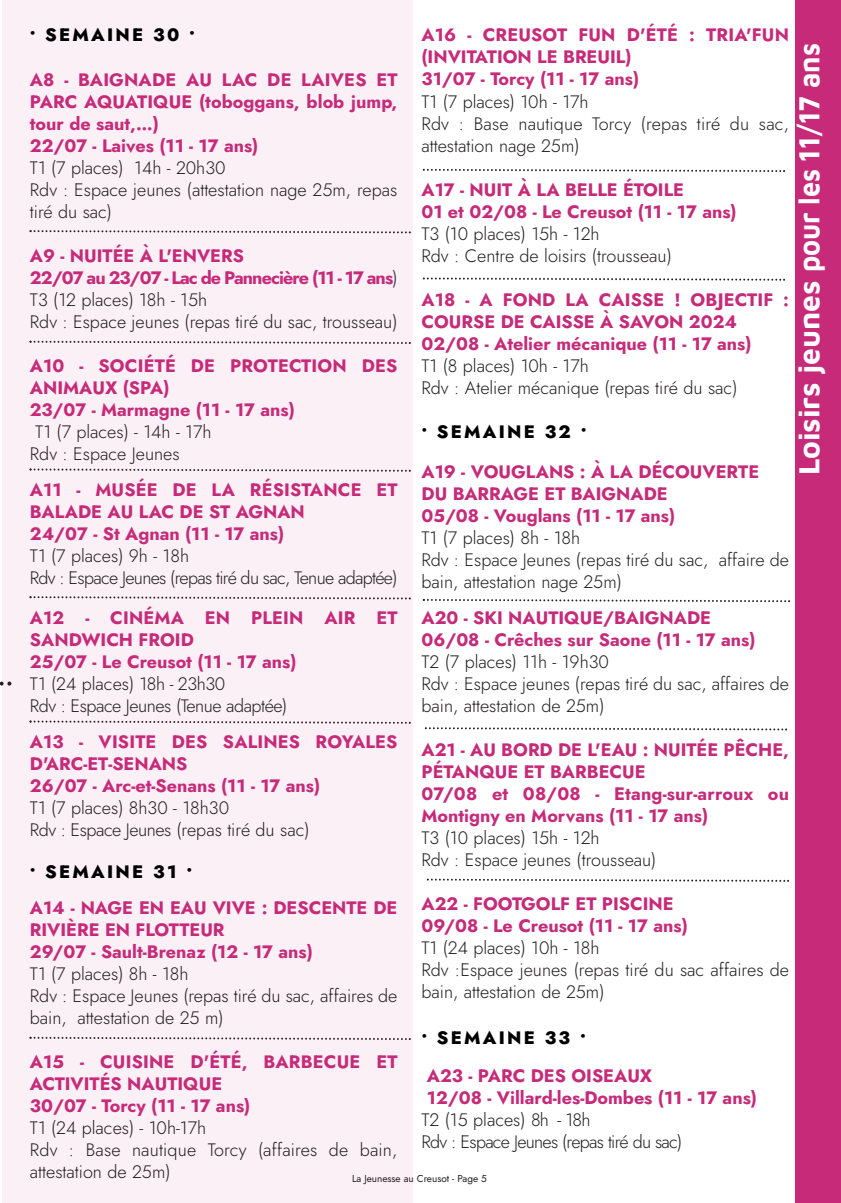
<style>
.page{position:relative;width:841px;height:1203px;background:#fff}
.page>*{position:absolute;margin:0;border:0;box-sizing:border-box;transform-origin:0 0}
.t1{font:700 30px "Maven Pro";color:#fff}
.t2{font:700 18px/22px "Jost";color:#c62a79}
.t3{font:300 18px/22px "Jost";color:#231f20}
.t4{font:300 18px "Jost";letter-spacing:-.025em;color:#231f20}
.t5{font:300 18px "Jost";letter-spacing:-.035em;color:#231f20}
.t6{font:800 18px "Jost";letter-spacing:.125em;color:#000}
.t7{font:700 18px "Jost";letter-spacing:-.05em;color:#c62a79}
.t8{font:300 18px "Jost";letter-spacing:-.04em;color:#231f20}
.t9{font:10px "Jost";color:#231f20}
.s1{font-weight:300;color:#231f20}
</style>
<div class="page">
<div style="left:2px;top:0;width:411px;height:1203px;background:#fbf0f6"></div>
<div style="left:795px;top:0;width:46px;height:1203px;background:#c62a79"></div>
<svg style="left:29px;top:230px;width:382px;height:4px"></svg>
<svg style="left:29px;top:340px;width:382px;height:4px"></svg>
<svg style="left:29px;top:468px;width:382px;height:4px"></svg>
<svg style="left:29px;top:596px;width:382px;height:4px"></svg>
<svg style="left:29px;top:720px;width:382px;height:4px"></svg>
<svg style="left:29px;top:1036px;width:382px;height:4px"></svg>
<svg style="left:422px;top:168px;width:363px;height:4px"></svg>
<svg style="left:422px;top:277px;width:363px;height:4px"></svg>
<svg style="left:422px;top:598px;width:368px;height:5px"></svg>
<svg style="left:424px;top:727px;width:363px;height:4px"></svg>
<svg style="left:426px;top:878px;width:363px;height:4px"></svg>
<p class="t2" style="left:421px;top:24px;width:369px">A16 - CREUSOT FUN D'ÉTÉ : TRIA'FUN (INVITATION LE BREUIL)</p>
<p class="t2" style="left:421px;top:68px;width:219px">31/07 - TORCY (11 - 17 ANS)</p>
<p class="t3" style="left:421px;top:90px;width:169px">T1 (7 places) 10h - 17h</p>
<p class="t3" style="left:421px;top:112px;width:369px">Rdv : Base nautique Torcy (repas tiré du sac, attestation nage 25m)</p>
<p class="t2" style="left:421px;top:178px;width:264px">A17 - NUIT À LA BELLE ÉTOILE</p>
<p class="t2" style="left:421px;top:200px;width:317px">01 ET 02/08 - LE CREUSOT (11 - 17 ANS)</p>
<p class="t3" style="left:421px;top:222px;width:180px">T3 (10 places) 15h - 12h</p>
<p class="t3" style="left:421px;top:244px;width:252px">Rdv : Centre de loisirs (trousseau)</p>
<p class="t2" style="left:421px;top:288px;width:369px">A18 - A FOND LA CAISSE ! OBJECTIF :<br>COURSE DE CAISSE À SAVON 2024</p>
<p class="t2" style="left:421px;top:332px;width:332px">02/08 - ATELIER MÉCANIQUE (11 - 17 ANS)</p>
<p class="t3" style="left:421px;top:354px;width:169px">T1 (8 places) 10h - 17h</p>
<p class="t3" style="left:421px;top:376px;width:317px">Rdv : Atelier mécanique (repas tiré du sac)</p>
<p class="t6" style="left:421px;top:418px;width:166px">• SEMAINE 32 •</p>
<p class="t2" style="left:421px;top:460px;width:339px">A19 - VOUGLANS : À LA DÉCOUVERTE</p>
<p class="t2" style="left:421px;top:482px;width:248px">DU BARRAGE ET BAIGNADE</p>
<p class="t2" style="left:421px;top:504px;width:255px">05/08 - VOUGLANS (11 - 17 ANS)</p>
<p class="t3" style="left:421px;top:526px;width:160px">T1 (7 places) 8h - 18h</p>
<p class="t3" style="left:421px;top:548px;width:369px">Rdv : Espace Jeunes (repas tiré du sac, affaire de bain, attestation nage 25m)</p>
<p class="t2" style="left:421px;top:606px;width:291px">A20 - SKI NAUTIQUE/BAIGNADE</p>
<p class="t2" style="left:421px;top:628px;width:336px">06/08 - CRÊCHES SUR SAONE (11 - 17 ANS)</p>
<p class="t3" style="left:421px;top:650px;width:189px">T2 (7 places) 11h - 19h30</p>
<p class="t3" style="left:421px;top:672px;width:369px">Rdv : Espace jeunes (repas tiré du sac, affaires de bain, attestation de 25m)</p>
<p class="t2" style="left:421px;top:738px;width:369px">A21 - AU BORD DE L'EAU : NUITÉE PÊCHE,<br>PÉTANQUE ET BARBECUE</p>
<p class="t2" style="left:421px;top:782px;width:369px">07/08 ET 08/08 - ETANG-SUR-ARROUX OU<br>MONTIGNY EN MORVANS (11 - 17 ANS)</p>
<p class="t3" style="left:421px;top:826px;width:180px">T3 (10 places) 15h - 12h</p>
<p class="t3" style="left:421px;top:848px;width:236px">Rdv : Espace jeunes (trousseau)</p>
<p class="t2" style="left:421px;top:892px;width:254px">A22 - FOOTGOLF ET PISCINE</p>
<p class="t2" style="left:421px;top:914px;width:268px">09/08 - LE CREUSOT (11 - 17 ANS)</p>
<p class="t3" style="left:421px;top:936px;width:180px">T1 (24 places) 10h - 18h</p>
<p class="t3" style="left:421px;top:958px;width:369px">Rdv :Espace jeunes (repas tiré du sac affaires de bain, attestation de 25m)</p>
<p class="t6" style="left:421px;top:1024px;width:165px">• SEMAINE 33 •</p>
<p class="t2" style="left:427px;top:1064px;width:227px">A23 - PARC DES OISEAUX</p>
<p class="t2" style="left:427px;top:1086px;width:332px">12/08 - VILLARD-LES-DOMBES (11 - 17 ANS)</p>
<p class="t3" style="left:421px;top:1108px;width:170px">T2 (15 places) 8h - 18h</p>
<p class="t8" style="left:421px;top:1128px;width:262px">Rdv : Espace Jeunes (repas tiré du sac)</p>
<p class="t9" style="left:352px;top:1171px;width:136px">La Jeunesse au Creusot - Page 5</p>
<p class="t6" style="left:30px;top:22px;width:166px">• SEMAINE 30 •</p>
<p class="t2" style="left:30px;top:68px;width:369px;text-align:justify">A8 - BAIGNADE AU LAC DE LAIVES ET PARC AQUATIQUE (TOBOGGANS, BLOB JUMP, TOUR DE SAUT,…)</p>
<p class="t2" style="left:30px;top:134px;width:230px">22/07 - LAIVES (11 - 17 ANS)</p>
<p class="t3" style="left:30px;top:156px;width:197px">T1 (7 places) 14h - 20h30</p>
<p class="t3" style="left:30px;top:178px;width:369px">Rdv : Espace jeunes (attestation nage 25m, repas tiré du sac)</p>
<p class="t2" style="left:30px;top:244px;width:216px">A9 - NUITÉE À L'ENVERS</p>
<p class="t7" style="left:30px;top:264px;width:369px">22/07 AU 23/07 - LAC DE PANNECIÈRE (11 - 17 ANS<span class="s1">)</span></p>
<p class="t3" style="left:30px;top:288px;width:179px">T3 (12 places) 18h - 15h</p>
<p class="t3" style="left:30px;top:310px;width:369px">Rdv : Espace jeunes (repas tiré du sac, trousseau)</p>
<p class="t2" style="left:30px;top:354px;width:369px">A10 - SOCIÉTÉ DE PROTECTION DES<br>ANIMAUX (SPA)</p>
<p class="t2" style="left:30px;top:398px;width:266px">23/07 - MARMAGNE (11 - 17 ANS)</p>
<p class="t3" style="left:35px;top:420px;width:178px">T1 (7 places) - 14h - 17h</p>
<p class="t3" style="left:30px;top:442px;width:151px">Rdv : Espace Jeunes</p>
<p class="t2" style="left:30px;top:478px;width:369px">A11 - MUSÉE DE LA RÉSISTANCE ET<br>BALADE AU LAC DE ST AGNAN</p>
<p class="t2" style="left:30px;top:522px;width:256px">24/07 - ST AGNAN (11 - 17 ANS)</p>
<p class="t3" style="left:30px;top:544px;width:161px">T1 (7 places) 9h - 18h</p>
<p class="t5" style="left:30px;top:564px;width:369px">Rdv : Espace Jeunes (repas tiré du sac, Tenue adaptée)</p>
<p class="t2" style="left:30px;top:606px;width:369px">A12 - CINÉMA EN PLEIN AIR ET<br>SANDWICH FROID</p>
<p class="t2" style="left:30px;top:650px;width:268px">25/07 - LE CREUSOT (11 - 17 ANS)</p>
<p class="t3" style="left:30px;top:672px;width:197px">T1 (24 places) 18h - 23h30</p>
<p class="t4" style="left:30px;top:692px;width:259px">Rdv : Espace Jeunes (Tenue adaptée)</p>
<p class="t2" style="left:30px;top:730px;width:369px">A13 - VISITE DES SALINES ROYALES<br>D'ARC-ET-SENANS</p>
<p class="t2" style="left:30px;top:774px;width:292px">26/07 - ARC-ET-SENANS (11 - 17 ANS)</p>
<p class="t3" style="left:30px;top:796px;width:201px">T1 (7 places) 8h30 - 18h30</p>
<p class="t4" style="left:30px;top:816px;width:281px">Rdv : Espace Jeunes (repas tiré du sac)</p>
<p class="t6" style="left:30px;top:858px;width:163px">• SEMAINE 31 •</p>
<p class="t2" style="left:30px;top:896px;width:369px">A14 - NAGE EN EAU VIVE : DESCENTE DE<br>RIVIÈRE EN FLOTTEUR</p>
<p class="t2" style="left:30px;top:940px;width:284px">29/07 - SAULT-BRENAZ (12 - 17 ANS)</p>
<p class="t3" style="left:30px;top:962px;width:160px">T1 (7 places) 8h - 18h</p>
<p class="t3" style="left:30px;top:984px;width:369px">Rdv : Espace Jeunes (repas tiré du sac, affaires de bain, attestation de 25 m)</p>
<p class="t2" style="left:30px;top:1050px;width:369px">A15 - CUISINE D'ÉTÉ, BARBECUE ET<br>ACTIVITÉS NAUTIQUE</p>
<p class="t2" style="left:30px;top:1094px;width:222px">30/07 - TORCY (11 - 17 ANS)</p>
<p class="t3" style="left:30px;top:1116px;width:178px">T1 (24 places) - 10h-17h</p>
<p class="t3" style="left:30px;top:1138px;width:369px">Rdv : Base nautique Torcy (affaires de bain, attestation de 25m)</p>
<p class="t1" style="left:790px;top:475px;width:434px;rotate:-90deg">Loisirs jeunes pour les 11/17 ans</p>
</div>
